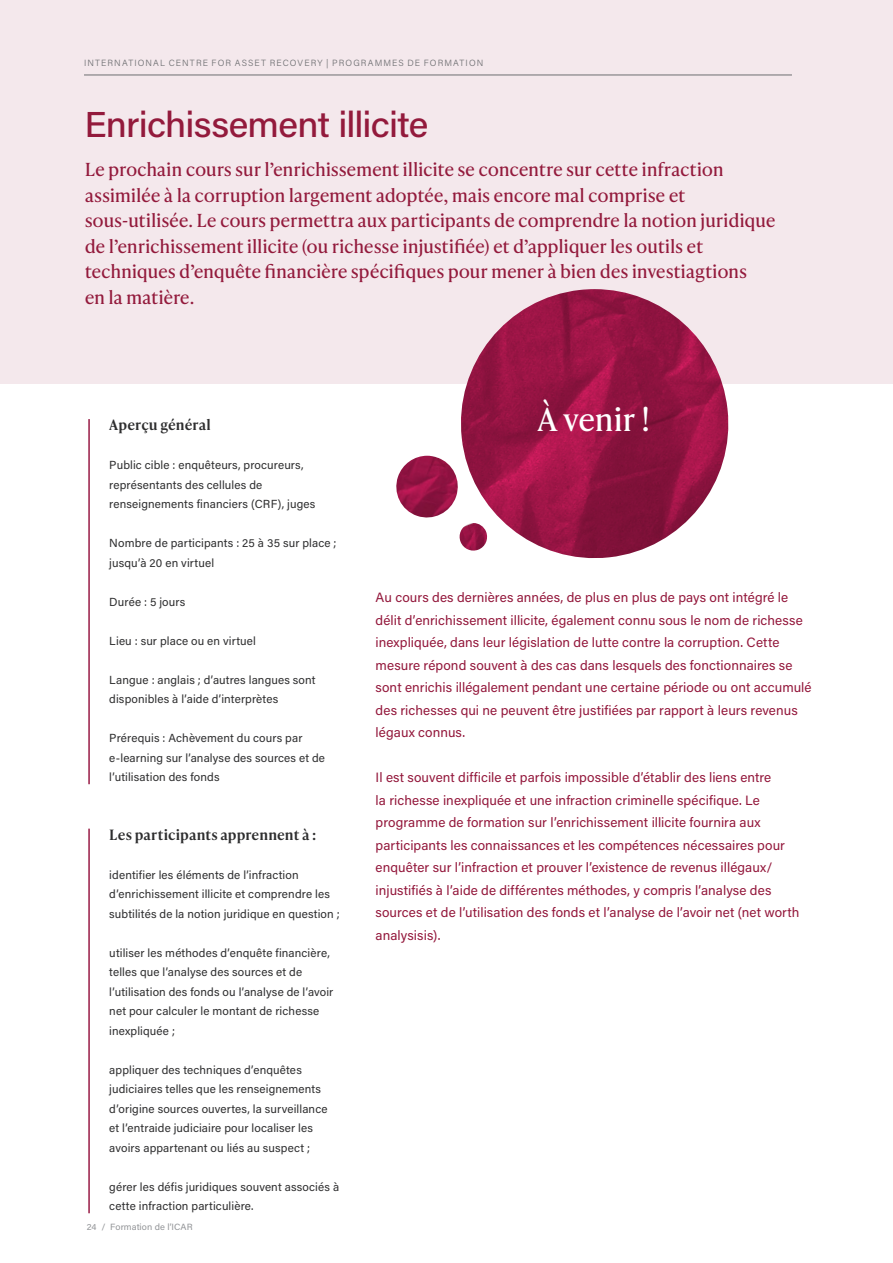
<style>
.page{position:relative;width:893px;height:1263px;background:#fff}
.page>*{position:absolute;margin:0;border:0;box-sizing:border-box;transform-origin:0 0}
.t1{font:500 36px "Acumin Pro";letter-spacing:-.02em;color:#931a3c}
.t2{font:31.65px "Ivy Presto Text";letter-spacing:-.025em;color:#fff}
.t3{font:18px/25.5px "Ivy Presto Text";letter-spacing:-.02em;color:#931a3c}
.t4{font:600 14.25px "Ivy Presto Text";letter-spacing:.005em;color:#2e2e2f}
.t5{font:13.5px/22.5px "Acumin Pro";letter-spacing:.005em;color:#93173b}
.t6{font:11.7px/19.5px "Acumin Pro";letter-spacing:.01em;color:#2e2e2f}
.t7{font:300 9px "Acumin Pro";letter-spacing:.125em;color:#6d6e71}
.t8{font:9px "Acumin Pro";color:#939598}
</style>
<div class="page">
<div style="left:0;top:0;width:893px;height:384px;background:#f4e8ec"></div>
<img style="left:396px;top:456px;width:58px;height:62px">
<img style="left:454px;top:289px;width:275px;height:270px">
<img style="left:458px;top:523px;width:31px;height:29px">
<hr style="left:88px;top:419px;width:2px;height:365px;background:#981b45">
<hr style="left:88px;top:829px;width:2px;height:384px;background:#981b45">
<hr style="left:84px;top:75px;width:708px;height:1px;background:#6d6e71">
<p class="t7" style="left:84px;top:57px;width:401px">INTERNATIONAL CENTRE FOR ASSET RECOVERY | PROGRAMMES DE FORMATION</p>
<h1 class="t1" style="left:84px;top:99px;width:345px">Enrichissement illicite</h1>
<p class="t3" style="left:85px;top:156px;width:692px">Le prochain cours sur l’enrichissement illicite se concentre sur cette infraction assimilée à la corruption largement adoptée, mais encore mal comprise et sous-utilisée. Le cours permettra aux participants de comprendre la notion juridique de l’enrichissement illicite (ou richesse injustifiée) et d’appliquer les outils et techniques d’enquête financière spécifiques pour mener à bien des investiagtions<br>en la matière.</p>
<p class="t4" style="left:109px;top:414px;width:103px">Aperçu général</p>
<p class="t6" style="left:109px;top:455px;width:208px">Public cible : enquêteurs, procureurs, représentants des cellules de renseignements financiers (CRF), juges</p>
<p class="t6" style="left:109px;top:533px;width:229px">Nombre de participants : 25 à 35 sur place ; jusqu’à 20 en virtuel</p>
<p class="t6" style="left:109px;top:591px;width:78px">Durée : 5 jours</p>
<p class="t6" style="left:109px;top:630px;width:148px">Lieu : sur place ou en virtuel</p>
<p class="t6" style="left:109px;top:669px;width:208px">Langue : anglais ; d’autres langues sont disponibles à l’aide d’interprètes</p>
<p class="t6" style="left:109px;top:728px;width:217px">Prérequis : Achèvement du cours par e-learning sur l’analyse des sources et de l’utilisation des fonds</p>
<p class="t4" style="left:109px;top:824px;width:209px">Les participants apprennent à :</p>
<p class="t6" style="left:109px;top:864px;width:232px">identifier les éléments de l’infraction d’enrichissement illicite et comprendre les subtilités de la notion juridique en question ;</p>
<p class="t6" style="left:109px;top:942px;width:226px">utiliser les méthodes d’enquête financière, telles que l’analyse des sources et de l’utilisation des fonds ou l’analyse de l’avoir net pour calculer le montant de richesse inexpliquée ;</p>
<p class="t6" style="left:109px;top:1059px;width:220px">appliquer des techniques d’enquêtes judiciaires telles que les renseignements d’origine sources ouvertes, la surveillance et l’entraide judiciaire pour localiser les avoirs appartenant ou liés au suspect ;</p>
<p class="t6" style="left:109px;top:1176px;width:231px">gérer les défis juridiques souvent associés à cette infraction particulière.</p>
<p class="t8" style="left:87px;top:1220px;width:107px">24 / Formation de l’ICAR</p>
<h2 class="t2" style="left:537px;top:396px;width:115px">À venir !</h2>
<p class="t5" style="left:376px;top:585px;width:438px">Au cours des dernières années, de plus en plus de pays ont intégré le délit d’enrichissement illicite, également connu sous le nom de richesse inexpliquée, dans leur législation de lutte contre la corruption. Cette mesure répond souvent à des cas dans lesquels des fonctionnaires se sont enrichis illégalement pendant une certaine période ou ont accumulé des richesses qui ne peuvent être justifiées par rapport à leurs revenus légaux connus.</p>
<p class="t5" style="left:376px;top:766px;width:425px">Il est souvent difficile et parfois impossible d’établir des liens entre<br>la richesse inexpliquée et une infraction criminelle spécifique. Le programme de formation sur l’enrichissement illicite fournira aux participants les connaissances et les compétences nécessaires pour enquêter sur l’infraction et prouver l’existence de revenus illégaux/ injustifiés à l’aide de différentes méthodes, y compris l’analyse des sources et de l’utilisation des fonds et l’analyse de l’avoir net (net worth analysisis).</p>
</div>
